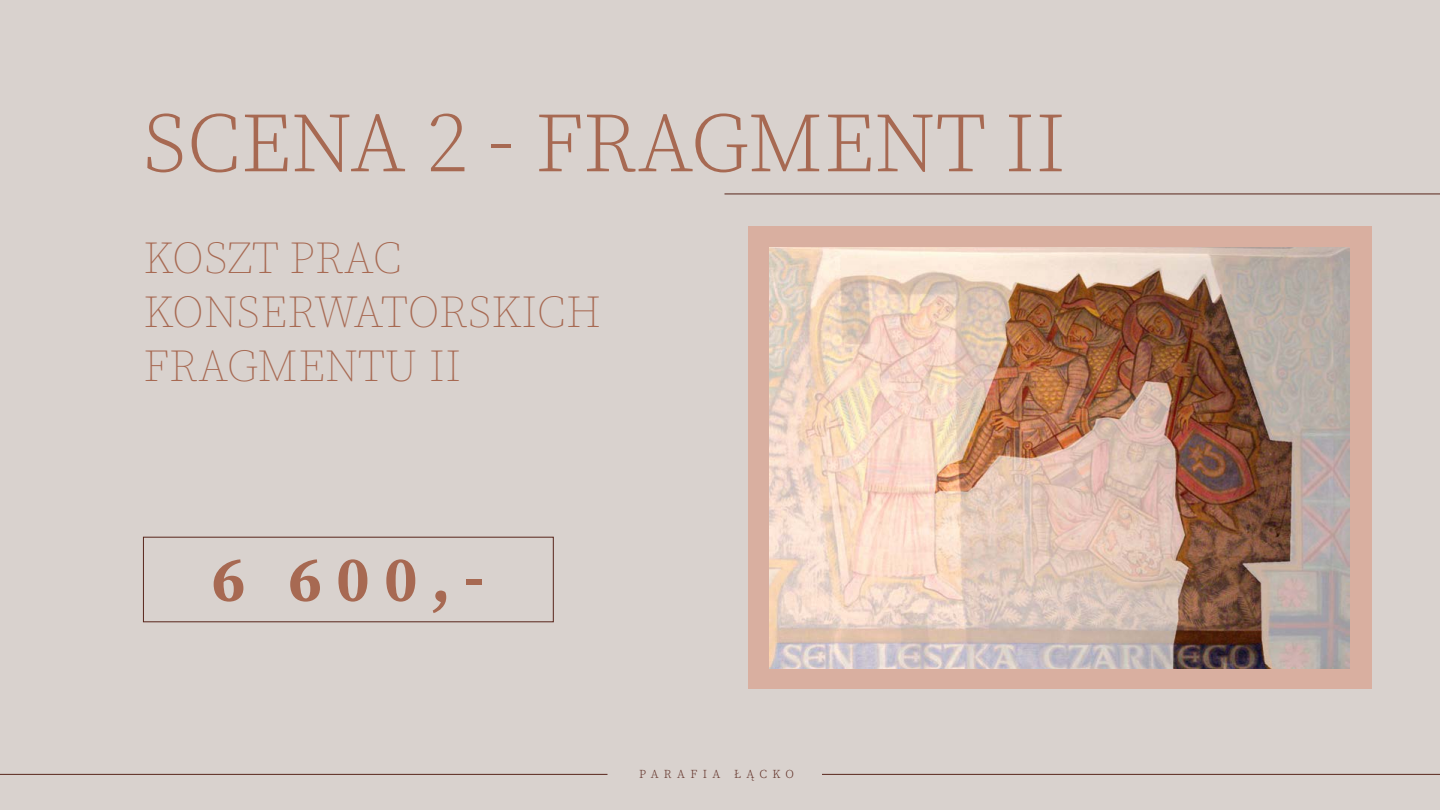
<style>
.page{position:relative;width:1440px;height:810px;background:#d9d2ce}
.page>*{position:absolute;margin:0;border:0;box-sizing:border-box;transform-origin:0 0}
.t1{font:300 84px "Source Serif Pro";color:#a76952}
.t2{font:700 61.5px "Source Serif Pro";color:#a76952}
.t3{font:200 45px/54px "Source Serif Pro";color:#a76952}
.t4{font:300 12px "Source Serif Pro";letter-spacing:.44em;color:#58251b}
</style>
<div class="page">
<div style="left:748px;top:226px;width:624px;height:463px;background:#d9afa0"></div>
<img style="left:770px;top:248px;width:580px;height:420px">
<hr style="left:822px;top:774px;width:618px;height:1px;background:#58251b">
<hr style="left:0;top:774px;width:608px;height:1px;background:#58251b">
<div style="left:143px;top:537px;width:411px;height:85px;border:1px solid #58251b"></div>
<hr style="left:724px;top:194px;width:716px;height:1px;background:#58251b">
<h1 class="t1" style="left:143px;top:89px;width:924px">SCENA 2 - FRAGMENT II</h1>
<p class="t3" style="left:143px;top:232px;width:460px">KOSZT PRAC<br>KONSERWATORSKICH<br>FRAGMENTU II</p>
<h2 class="t2" style="left:212px;top:538px;width:274px">6 600,-</h2>
<p class="t4" style="left:639px;top:766px;width:156px">PARAFIA ŁĄCKO</p>
</div>
